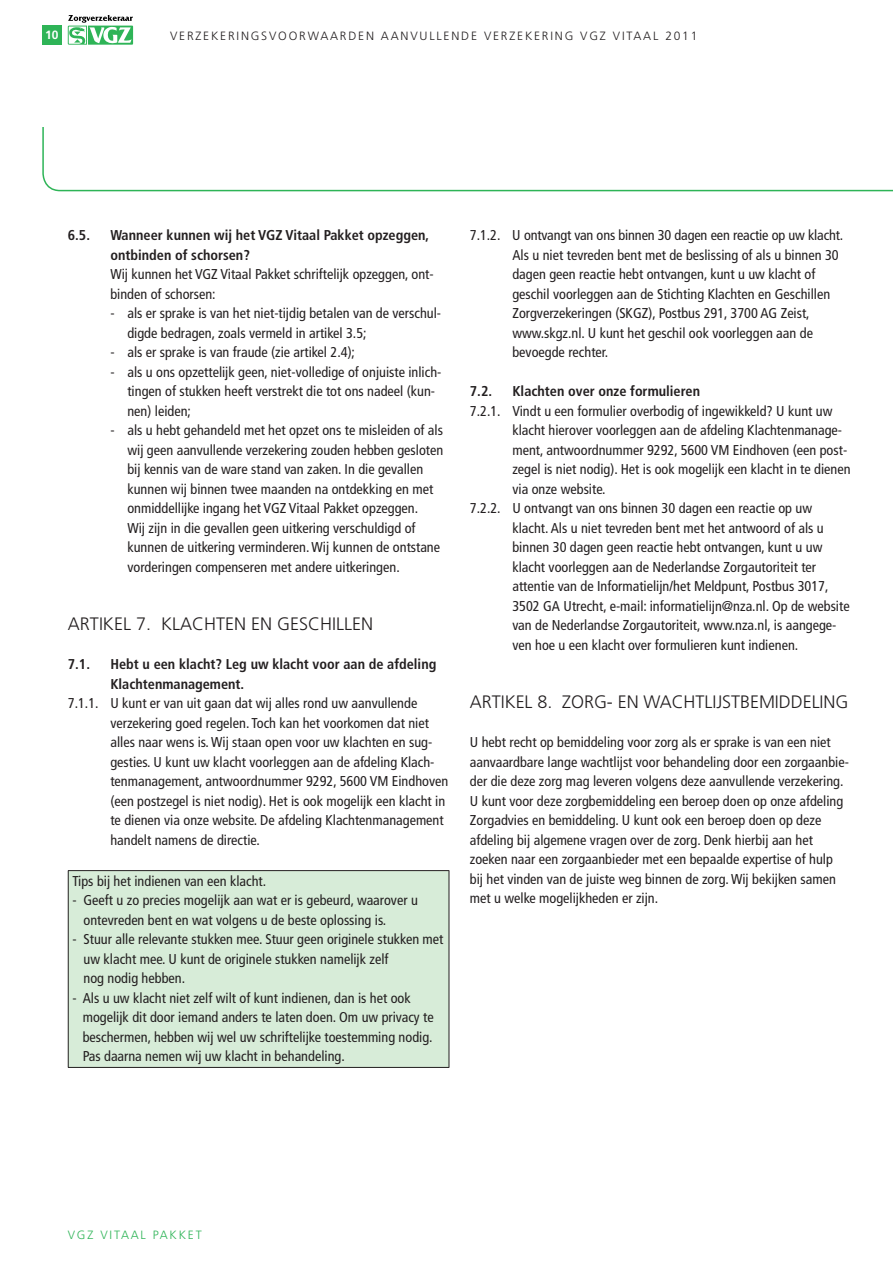
<style>
.page{position:relative;width:893px;height:1263px;background:#fff}
.page>*{position:absolute;margin:0;border:0;box-sizing:border-box;transform-origin:0 0}
.t1{font:300 18px "Frutiger";letter-spacing:-.005em;color:#231f20}
.t2{font:condensed 14.25px/19.5px "Frutiger";color:#231f20}
.t3{font:700 condensed 14.25px/19.5px "Frutiger";color:#231f20}
.t4{font:300 12px "Frutiger";letter-spacing:.15em;color:#231f20}
.t5{font:300 12px "Frutiger";letter-spacing:.15em;color:#2eb457}
.t6{font:700 12px "Frutiger";color:#fff}
</style>
<div class="page">
<svg style="left:42px;top:127px;width:850px;height:64px"></svg>
<div style="left:42px;top:26px;width:19px;height:19px;background:#2eb457"></div>
<svg style="left:67px;top:26px;width:67px;height:18px"></svg>
<svg style="left:68px;top:15px;width:65px;height:30px"></svg>
<div style="left:68px;top:871px;width:381px;height:196px;background:#d7ecd8"></div>
<hr style="left:68px;top:870px;width:381px;height:1px;background:#231f20">
<hr style="left:68px;top:871px;width:1px;height:196px;background:#231f20">
<hr style="left:448px;top:871px;width:1px;height:196px;background:#231f20">
<hr style="left:68px;top:1067px;width:381px;height:1px;background:#231f20">
<p class="t6" style="left:45px;top:30px;width:15px">10</p>
<p class="t4" style="left:170px;top:31px;width:529px">VERZEKERINGSVOORWAARDEN AANVULLENDE VERZEKERING VGZ VITAAL 2011</p>
<p class="t3" style="left:68px;top:227px;width:24px">6.5.</p>
<p class="t3" style="left:110px;top:227px;width:320px">Wanneer kunnen wij het VGZ Vitaal Pakket opzeggen, ontbinden of schorsen?</p>
<p class="t2" style="left:110px;top:266px;width:325px">Wij kunnen het VGZ Vitaal Pakket schriftelijk opzeggen, ont&shy;binden of schorsen:</p>
<p class="t2" style="left:127px;top:305px;width:315px;text-indent:-17px">- als er sprake is van het niet-tijdig betalen van de verschul&shy;digde bedragen, zoals vermeld in artikel 3.5;</p>
<p class="t2" style="left:110px;top:344px;width:246px">- als er sprake is van fraude (zie artikel 2.4);</p>
<p class="t2" style="left:127px;top:363px;width:315px;text-indent:-17px">- als u ons opzettelijk geen, niet-volledige of onjuiste inlich&shy;tingen of stukken heeft verstrekt die tot ons nadeel (kun&shy;nen) leiden;</p>
<p class="t2" style="left:127px;top:422px;width:317px;text-indent:-17px">- als u hebt gehandeld met het opzet ons te misleiden of als wij geen aanvullende verzekering zouden hebben gesloten bij kennis van de ware stand van zaken. In die gevallen kunnen wij binnen twee maanden na ontdekking en met onmiddellijke ingang het VGZ Vitaal Pakket opzeggen.<br>Wij zijn in die gevallen geen uitkering verschuldigd of kunnen de uitkering verminderen. Wij kunnen de ontstane vorderingen compenseren met andere uitkeringen.</p>
<p class="t1" style="left:68px;top:617px;width:307px">ARTIKEL 7. KLACHTEN EN GESCHILLEN</p>
<p class="t3" style="left:68px;top:656px;width:24px">7.1.</p>
<p class="t3" style="left:110px;top:656px;width:327px">Hebt u een klacht? Leg uw klacht voor aan de afdeling<br>Klachtenmanagement.</p>
<p class="t2" style="left:110px;top:695px;width:339px;text-indent:-43px">7.1.1. U kunt er van uit gaan dat wij alles rond uw aanvullende verzekering goed regelen. Toch kan het voorkomen dat niet alles naar wens is. Wij staan open voor uw klachten en sug&shy;gesties. U kunt uw klacht voorleggen aan de afdeling Klach&shy;tenmanagement, antwoordnummer 9292, 5600 VM Eindhoven (een postzegel is niet nodig). Het is ook mogelijk een klacht in te dienen via onze website. De afdeling Klachtenmanagement handelt namens de directie.</p>
<p class="t2" style="left:72px;top:872px;width:195px">Tips bij het indienen van een klacht.</p>
<p class="t2" style="left:84px;top:891px;width:336px;text-indent:-11px">- Geeft u zo precies mogelijk aan wat er is gebeurd, waarover u ontevreden bent en wat volgens u de beste oplossing is.</p>
<p class="t2" style="left:84px;top:930px;width:361px;text-indent:-11px">- Stuur alle relevante stukken mee. Stuur geen originele stukken met uw klacht mee. U kunt de originele stukken namelijk zelf<br>nog nodig hebben.</p>
<p class="t2" style="left:83px;top:989px;width:352px;text-indent:-10px">- Als u uw klacht niet zelf wilt of kunt indienen, dan is het ook mogelijk dit door iemand anders te laten doen. Om uw privacy te beschermen, hebben wij wel uw schriftelijke toestemming nodig.<br>Pas daarna nemen wij uw klacht in behandeling.</p>
<p class="t2" style="left:512px;top:227px;width:332px;text-indent:-43px">7.1.2. U ontvangt van ons binnen 30 dagen een reactie op uw klacht.<br>Als u niet tevreden bent met de beslissing of als u binnen 30 dagen geen reactie hebt ontvangen, kunt u uw klacht of geschil voorleggen aan de Stichting Klachten en Geschillen Zorgverzekeringen (SKGZ), Postbus 291, 3700 AG Zeist, www.skgz.nl. U kunt het geschil ook voorleggen aan de bevoegde rechter.</p>
<p class="t3" style="left:470px;top:383px;width:24px">7.2.</p>
<p class="t3" style="left:512px;top:383px;width:189px">Klachten over onze formulieren</p>
<p class="t2" style="left:470px;top:402px;width:364px">7.2.1. Vindt u een formulier overbodig of ingewikkeld? U kunt uw</p>
<p class="t2" style="left:512px;top:422px;width:331px">klacht hierover voorleggen aan de afdeling Klachtenmanage-</p>
<p class="t2" style="left:512px;top:441px;width:336px">ment, antwoordnummer 9292, 5600 VM Eindhoven (een post-</p>
<p class="t2" style="left:512px;top:461px;width:340px">zegel is niet nodig). Het is ook mogelijk een klacht in te dienen</p>
<p class="t2" style="left:512px;top:480px;width:95px">via onze website.</p>
<p class="t2" style="left:470px;top:500px;width:344px">7.2.2. U ontvangt van ons binnen 30 dagen een reactie op uw</p>
<p class="t2" style="left:512px;top:519px;width:313px">klacht. Als u niet tevreden bent met het antwoord of als u</p>
<p class="t2" style="left:512px;top:539px;width:311px">binnen 30 dagen geen reactie hebt ontvangen, kunt u uw</p>
<p class="t2" style="left:512px;top:558px;width:305px">klacht voorleggen aan de Nederlandse Zorgautoriteit ter</p>
<p class="t2" style="left:512px;top:578px;width:317px">attentie van de Informatielijn/het Meldpunt, Postbus 3017,</p>
<p class="t2" style="left:512px;top:597px;width:339px">3502 GA Utrecht, e-mail: informatielijn@nza.nl. Op de website</p>
<p class="t2" style="left:512px;top:617px;width:325px">van de Nederlandse Zorgautoriteit, www.nza.nl, is aangege-</p>
<p class="t2" style="left:512px;top:636px;width:287px">ven hoe u een klacht over formulieren kunt indienen.</p>
<p class="t1" style="left:470px;top:695px;width:380px">ARTIKEL 8. ZORG- EN WACHTLIJSTBEMIDDELING</p>
<p class="t2" style="left:470px;top:734px;width:380px">U hebt recht op bemiddeling voor zorg als er sprake is van een niet aanvaardbare lange wachtlijst voor behandeling door een zorgaanbie&shy;der die deze zorg mag leveren volgens deze aanvullende verzekering.<br>U kunt voor deze zorgbemiddeling een beroep doen op onze afdeling Zorgadvies en bemiddeling. U kunt ook een beroep doen op deze afdeling bij algemene vragen over de zorg. Denk hierbij aan het zoeken naar een zorgaanbieder met een bepaalde expertise of hulp bij het vinden van de juiste weg binnen de zorg. Wij bekijken samen met u welke mogelijkheden er zijn.</p>
<p class="t5" style="left:68px;top:1230px;width:135px">VGZ VITAAL PAKKET</p>
</div>
